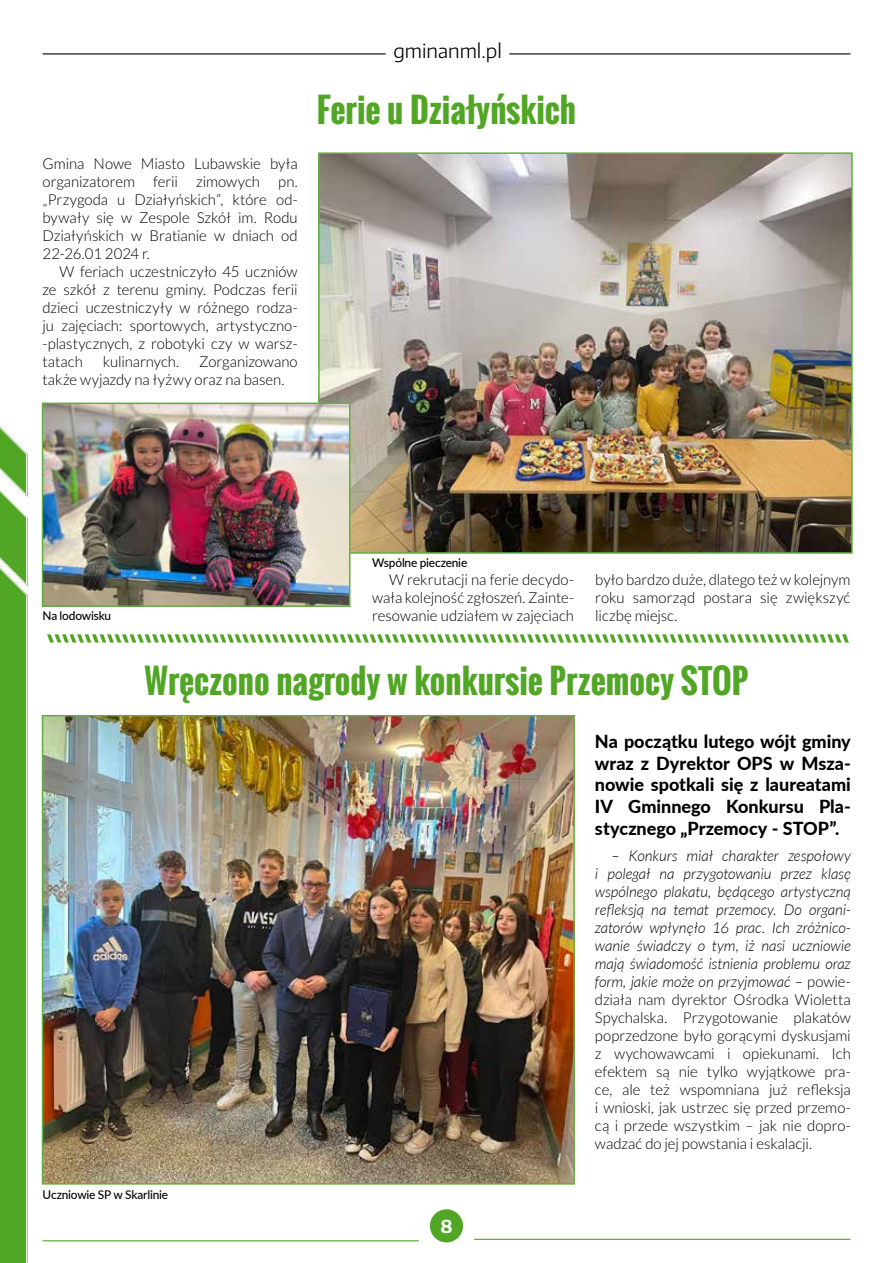
<style>
.page{position:relative;width:893px;height:1263px;background:#fff}
.page>*{position:absolute;margin:0;border:0;box-sizing:border-box;transform-origin:0 0}
.t1{font:700 33px "Oswald";color:#52a625}
.t2{font:300 19.5px "Encode Sans";color:#000}
.t3{font:800 18px/21.6px "Lato";color:#000;text-align:justify}
.t4{font:700 18px "Encode Sans";color:#fff}
.t5{font:300 15px/18px "Lato";color:#000;text-align:justify}
.t6{font:500 12px "Lato";letter-spacing:-.015em;color:#000}
.s1{font-style:italic}
</style>
<div class="page">
<hr style="left:43px;top:53px;width:343px;height:1px;background:#000">
<hr style="left:509px;top:53px;width:341px;height:1px;background:#000">
<svg style="left:0;top:427px;width:28px;height:836px;background:#63ae3b"></svg>
<img style="left:45px;top:718px;width:527px;height:463px">
<div style="left:42px;top:715px;width:533px;height:469px;border:2px solid #5fb03e"></div>
<svg style="left:47px;top:634px;width:802px;height:9px"></svg>
<img style="left:321px;top:155px;width:529px;height:396px">
<div style="left:318px;top:152px;width:535px;height:402px;border:2px solid #5fb03e"></div>
<img style="left:45px;top:405px;width:302px;height:199px">
<div style="left:42px;top:402px;width:308px;height:205px;border:2px solid #5fb03e"></div>
<div style="left:430px;top:1209px;width:33px;height:33px;background:#52a625;border-radius:50%"></div>
<hr style="left:43px;top:1240px;width:376px;height:1px;background:#52a625">
<hr style="left:474px;top:1239px;width:376px;height:1px;background:#52a625">
<p class="t5" style="left:43px;top:155px;width:257px">Gmina Nowe Miasto Lubawskie była organizatorem ferii zimowych pn. „Przygoda u Działyńskich”, które od&shy;bywały się w Zespole Szkół im. Rodu Działyńskich w Bratianie w dniach od 22-26.01 2024 r.</p>
<p class="t5" style="left:43px;top:263px;width:257px;text-indent:17px">W feriach uczestniczyło 45 uczniów ze szkół z terenu gminy. Podczas ferii dzieci uczestniczyły w różnego rodza&shy;ju zajęciach: sportowych, artystyczno--plastycznych, z robotyki czy w warsz&shy;tatach</p>
<p class="t5" style="left:103px;top:353px;width:78px">kulinarnych.</p>
<p class="t5" style="left:43px;top:353px;width:257px;text-indent:157px">Zorganizowano także wyjazdy na łyżwy oraz na basen.</p>
<h2 class="t2" style="left:393px;top:38px;width:110px">gminanml.pl</h2>
<h1 class="t1" style="left:317px;top:85px;width:261px">Ferie u Działyńskich</h1>
<p class="t6" style="left:43px;top:607px;width:70px">Na lodowisku</p>
<p class="t6" style="left:372px;top:554px;width:97px">Wspólne pieczenie</p>
<p class="t5" style="left:372px;top:571px;width:203px;text-indent:17px">W rekrutacji na ferie decydo&shy;wała kolejność zgłoszeń. Zainte&shy;resowanie udziałem w zajęciach</p>
<p class="t5" style="left:595px;top:571px;width:257px">było bardzo duże, dlatego też w kolejnym roku samorząd postara się zwiększyć liczbę miejsc.</p>
<h1 class="t1" style="left:145px;top:656px;width:605px">Wręczono nagrody w konkursie Przemocy STOP</h1>
<p class="t6" style="left:43px;top:1186px;width:127px">Uczniowie SP w Skarlinie</p>
<p class="t4" style="left:440px;top:1214px;width:14px">8</p>
<p class="t3" style="left:595px;top:730px;width:257px">Na początku lutego wójt gminy wraz z Dyrektor OPS w Msza&shy;nowie spotkali się z laureatami IV Gminnego Konkursu Pla&shy;stycznego „Przemocy - STOP”.</p>
<p class="t5" style="left:595px;top:847px;width:257px;text-indent:17px"><span class="s1">– Konkurs miał charakter zespołowy i polegał na przygotowaniu przez klasę wspólnego plakatu, będącego artystyczną refleksją na temat przemocy. Do organi&shy;zatorów wpłynęło 16 prac. Ich zróżnico&shy;wanie świadczy o tym, iż nasi uczniowie mają świadomość istnienia problemu oraz form, jakie może on przyjmować –</span> powie&shy;działa nam dyrektor Ośrodka Wioletta Spychalska. Przygotowanie plakatów poprzedzone było gorącymi dyskusjami z wychowawcami i opiekunami. Ich efektem są nie tylko wyjątkowe pra&shy;ce, ale też wspomniana już refleksja i wnioski, jak ustrzec się przed przemo&shy;cą i przede wszystkim – jak nie dopro&shy;wadzać do jej powstania i eskalacji.</p>
</div>
